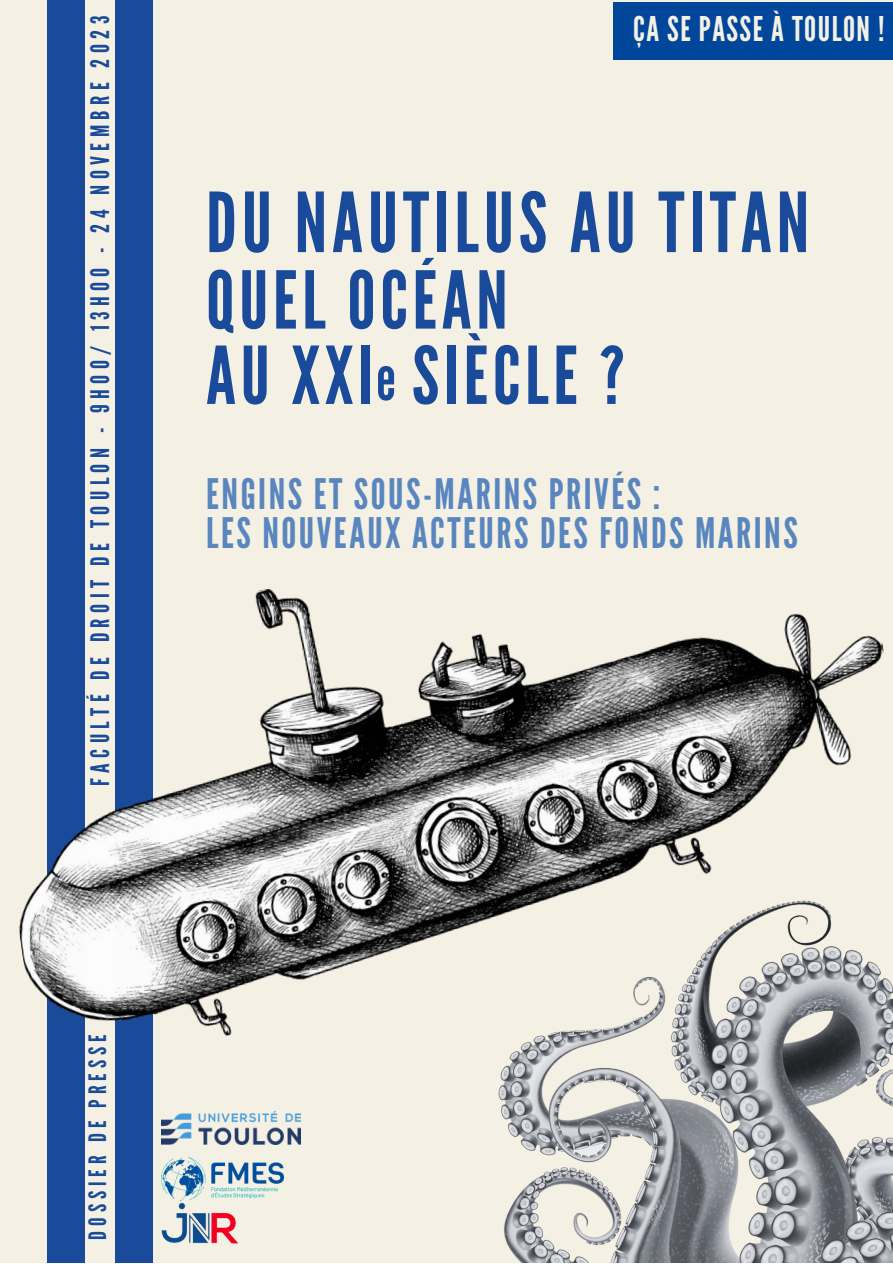
<style>
.page{position:relative;width:893px;height:1264px;background:#fff}
.page>*{position:absolute;margin:0;border:0;box-sizing:border-box;transform-origin:0 0}
.t1{font:82.35px "League Gothic";letter-spacing:.06em;color:#1a4a9a}
.t2{font:79.35px "League Gothic";letter-spacing:.06em;color:#1a4a9a}
.t3{font:61.5px "League Gothic";color:#1a4a9a}
.t4{font:42px "League Gothic";letter-spacing:.06em;color:#5986be}
.t5{font:34.05px "League Gothic";letter-spacing:.04em;color:#f4f0e3}
.t6{font:25.5px "League Gothic";letter-spacing:.21em;color:#1a4a9a}
.t7{font:24px "League Gothic";letter-spacing:.205em;color:#1a4a9a}
</style>
<div class="page">
<div style="left:0;top:0;width:892px;height:1262px;background:#f4f0e3"></div>
<div style="left:47px;top:0;width:38px;height:1262px;background:#1a4a9a"></div>
<div style="left:613px;top:2px;width:279px;height:58px;background:#00479b"></div>
<div style="left:115px;top:0;width:38px;height:1262px;background:#1a4a9a"></div>
<img style="left:498px;top:1061px;width:394px;height:201px">
<img style="left:19px;top:589px;width:873px;height:472px">
<img style="left:161px;top:1183px;width:78px;height:61px">
<img style="left:162px;top:1157px;width:121px;height:43px">
<img style="left:162px;top:1111px;width:138px;height:33px">
<p class="t6" style="left:85px;top:785px;width:771px;rotate:-90deg">FACULTÉ DE DROIT DE TOULON - 9H00/ 13H00 - 24 NOVEMBRE 2023</p>
<p class="t5" style="left:633px;top:9px;width:253px">ÇA SE PASSE À TOULON !</p>
<p class="t1" style="left:206px;top:175px;width:604px">DU NAUTILUS AU TITAN</p>
<p class="t2" style="left:206px;top:254px;width:303px">QUEL OCÉAN</p>
<p class="t2" style="left:206px;top:330px;width:420px">AU XXI SIÈCLE ?</p>
<p class="t3" style="left:376px;top:342px;width:21px">e</p>
<p class="t4" style="left:206px;top:469px;width:455px">ENGINS ET SOUS-MARINS PRIVÉS :</p>
<p class="t4" style="left:206px;top:508px;width:593px">LES NOUVEAUX ACTEURS DES FONDS MARINS</p>
<p class="t7" style="left:84px;top:1239px;width:206px;rotate:-90deg">DOSSIER DE PRESSE</p>
</div>
